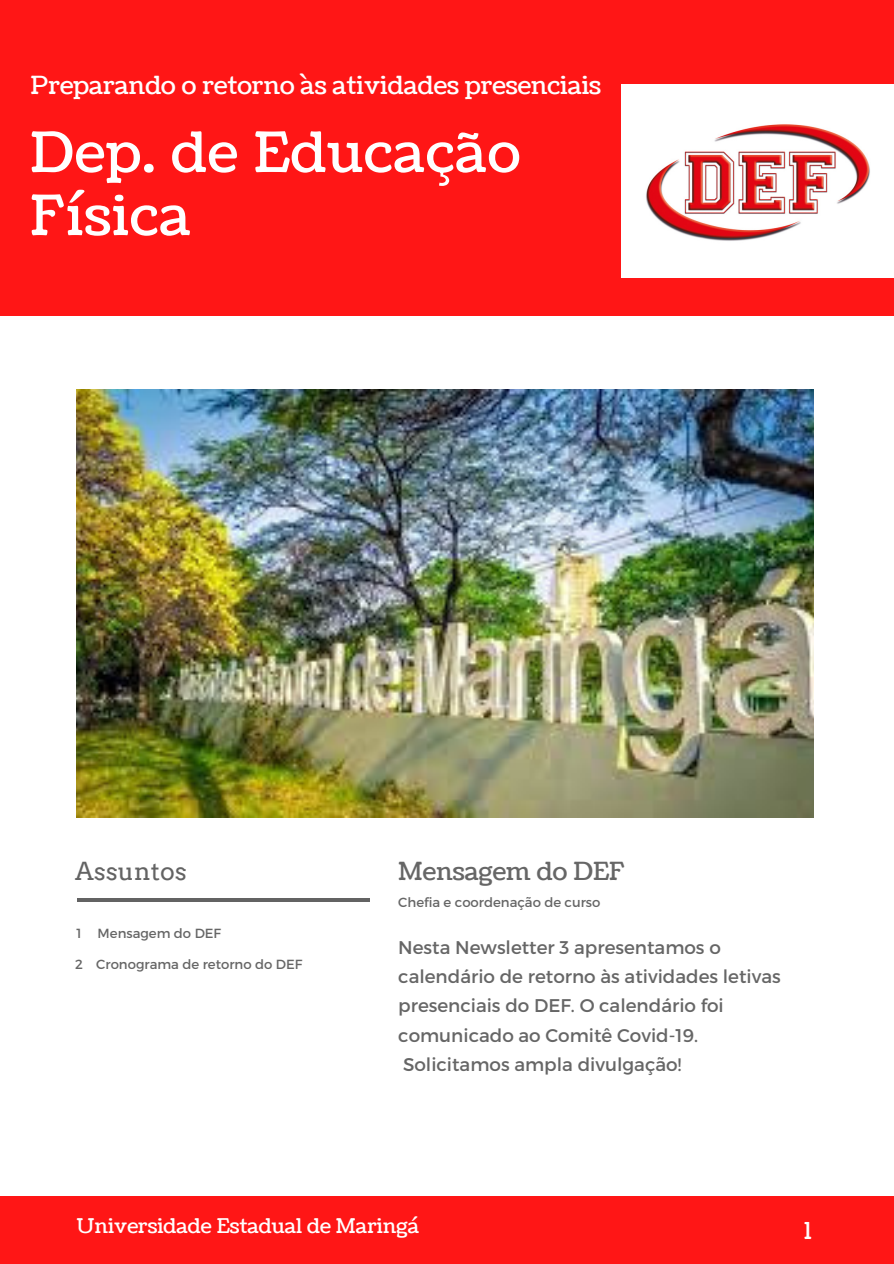
<style>
.page{position:relative;width:894px;height:1264px;background:#fff}
.page>*{position:absolute;margin:0;border:0;box-sizing:border-box;transform-origin:0 0}
.t1{font:55.5px/63px "Coustard";letter-spacing:.02em;color:#fff}
.t2{font:24.9px "Coustard";color:#fff}
.t3{font:24.9px "Coustard";color:#666}
.t4{font:24.9px "Arvo";color:#636363}
.t5{font:23.25px "Coustard";color:#fff}
.t6{font:20.25px "Coustard";color:#fff}
.t7{font:18.3px/29.2px "Montserrat";color:#666}
.t8{font:13.2px "Montserrat";color:#666}
</style>
<div class="page">
<div style="left:0;top:0;width:893px;height:315px;background:#ff1616"></div>
<div style="left:0;top:1195px;width:893px;height:68px;background:#ff1616"></div>
<img style="left:77px;top:390px;width:736px;height:427px">
<hr style="left:77px;top:898px;width:292px;height:3px;background:#636363">
<img style="left:621px;top:85px;width:272px;height:192px">
<p class="t2" style="left:31px;top:68px;width:572px">Preparando o retorno às atividades presenciais</p>
<p class="t1" style="left:30px;top:123px;width:491px">Dep. de Educação<br>Física</p>
<p class="t4" style="left:75px;top:856px;width:113px">Assuntos</p>
<p class="t8" style="left:76px;top:924px;width:7px">1</p>
<p class="t8" style="left:98px;top:924px;width:125px">Mensagem do DEF</p>
<p class="t8" style="left:75px;top:955px;width:9px">2</p>
<p class="t8" style="left:96px;top:955px;width:207px">Cronograma de retorno do DEF</p>
<p class="t3" style="left:398px;top:854px;width:227px">Mensagem do DEF</p>
<p class="t8" style="left:398px;top:893px;width:203px">Chefia e coordenação de curso</p>
<p class="t7" style="left:398px;top:931px;width:384px">Nesta Newsletter 3 apresentamos o calendário de retorno às atividades letivas presenciais do DEF. O calendário foi comunicado ao Comitê Covid-19.<br>Solicitamos ampla divulgação!</p>
<p class="t6" style="left:77px;top:1212px;width:344px">Universidade Estadual de Maringá</p>
<p class="t5" style="left:804px;top:1214px;width:9px">1</p>
</div>
